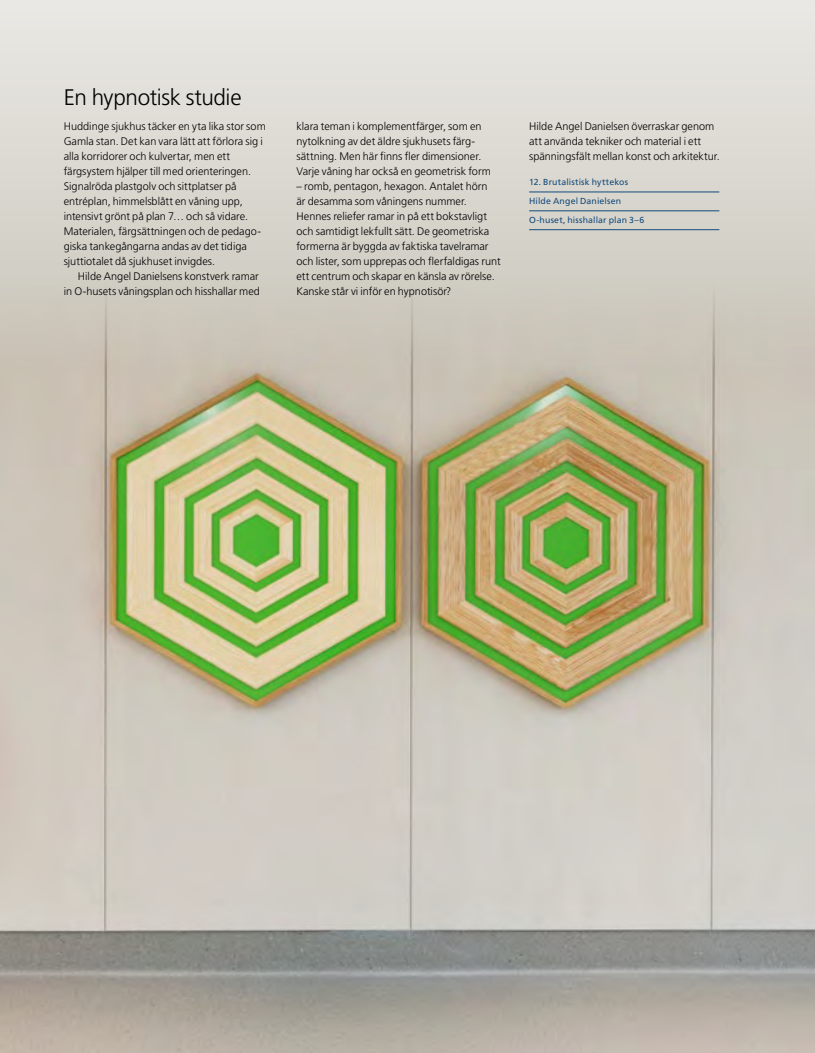
<style>
.page{position:relative;width:815px;height:1053px;background:#fff}
.page>*{position:absolute;margin:0;border:0;box-sizing:border-box;transform-origin:0 0}
.t1{font:300 22.5px "Frutiger SLLOTF";letter-spacing:-.015em;color:#000}
.P_indrag{font:300 11px/15px "Frutiger SLLOTF";color:#000}
.P_Fakta{font:8.75px "Frutiger SLLOTF";letter-spacing:.015em;color:#144a7b}
</style>
<div class="page">
<img style="left:0;top:373px;width:815px;height:679px">
<div style="left:0;top:0;width:815px;height:373px;background:linear-gradient(to bottom,#eaeae6,#c8c2b6)"></div>
<hr style="left:529px;top:192px;width:190px;height:1px;background:#144a7b">
<hr style="left:529px;top:210px;width:190px;height:1px;background:#144a7b">
<hr style="left:529px;top:229px;width:190px;height:1px;background:#144a7b">
<h1 class="t1" style="left:64px;top:84px;width:179px">En hypnotisk studie</h1>
<p class="P_indrag" style="left:64px;top:119px;width:204px">Huddinge sjukhus täcker en yta lika stor som Gamla stan. Det kan vara lätt att förlora sig i alla korridorer och kulvertar, men ett färgsystem hjälper till med orienteringen.<br>Signalröda plastgolv och sittplatser på entréplan, himmelsblått en våning upp, intensivt grönt på plan 7… och så vidare.<br>Materialen, färgsättningen och de pedago&shy;giska tankegångarna andas av det tidiga sjuttiotalet då sjukhuset invigdes.</p>
<p class="P_indrag" style="left:64px;top:269px;width:198px;text-align:right">Hilde Angel Danielsens konstverk ramar<br>in O-husets våningsplan och hisshallar med</p>
<p class="P_indrag" style="left:296px;top:119px;width:196px">klara teman i komplementfärger, som en nytolkning av det äldre sjukhusets färg&shy;sättning. Men här finns fler dimensioner.<br>Varje våning har också en geometrisk form</p>
<p class="P_indrag" style="left:296px;top:179px;width:206px">– romb, pentagon, hexagon. Antalet hörn<br>är desamma som våningens nummer.<br>Hennes reliefer ramar in på ett bokstavligt och samtidigt lekfullt sätt. De geometriska formerna är byggda av faktiska tavelramar och lister, som upprepas och flerfaldigas runt ett centrum och skapar en känsla av rörelse.<br>Kanske står vi inför en hypnotisör?</p>
<p class="P_indrag" style="left:529px;top:119px;width:192px">Hilde Angel Danielsen överraskar genom att använda tekniker och material i ett spänningsfält mellan konst och arkitektur.</p>
<p class="P_Fakta" style="left:529px;top:177px;width:100px">12. Brutalistisk hyttekos</p>
<p class="P_Fakta" style="left:529px;top:196px;width:94px">Hilde Angel Danielsen</p>
<p class="P_Fakta" style="left:529px;top:215px;width:117px">O-huset, hisshallar plan 3–6</p>
</div>
